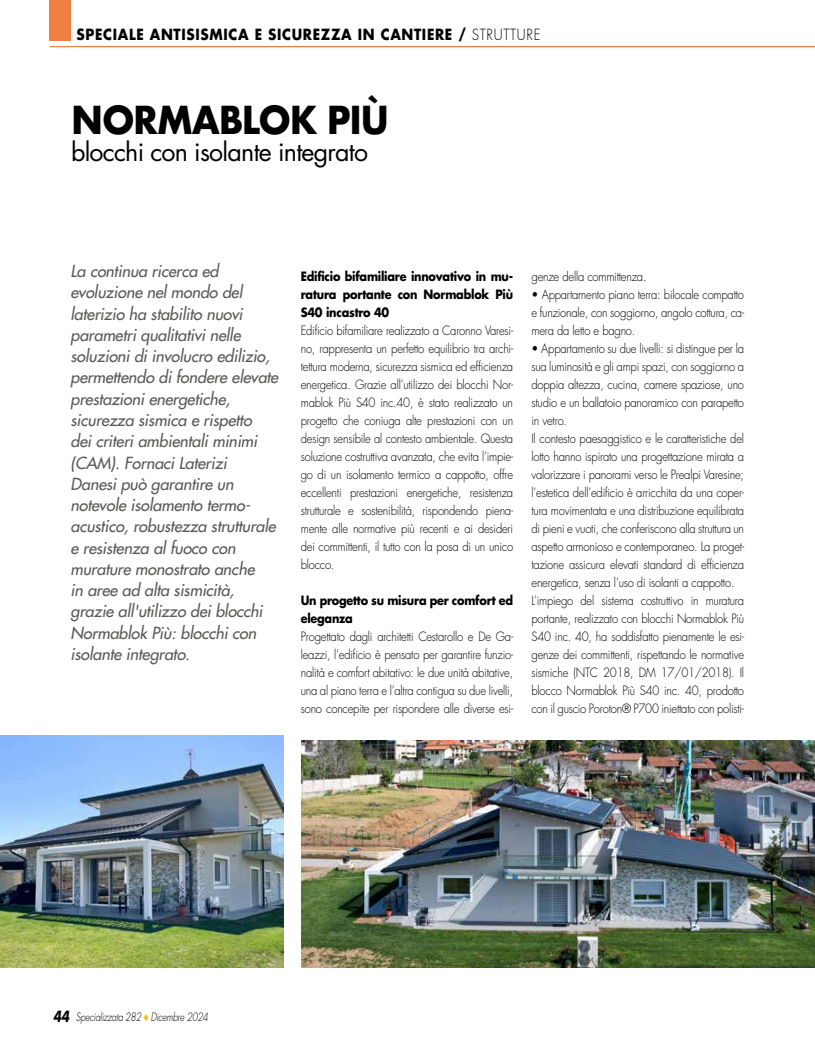
<style>
.page{position:relative;width:815px;height:1063px;background:#fff}
.page>*{position:absolute;margin:0;border:0;box-sizing:border-box;transform-origin:0 0}
.t1{font:700 37.5px "Futura";letter-spacing:-.04em;color:#000;scale:.94 1}
.t2{font:25px "Futura Std";letter-spacing:-.03em;color:#000}
.t3{font:italic 500 16.25px/21.2px "Futura Std";letter-spacing:-.01em;color:#5a5a59}
.t4{font:700 15px "Futura Std";letter-spacing:.05em;color:#000;scale:.9 1}
.t5{font:300 12.5px/18px "Futura Std";letter-spacing:-.02em;color:#000;text-align:justify;scale:.9 1}
.t6{font:700 12.5px/18px "Futura Std";letter-spacing:-.02em;color:#000;text-align:justify;scale:.9 1}
.t7{font:italic 300 11.25px "Futura Std";letter-spacing:-.03em;color:#000;scale:.8 1}
.s1{font-weight:300}
.s2{font-weight:700;font-size:15px}
.s3{color:#fbba00}
</style>
<div class="page">
<img style="left:0;top:736px;width:283px;height:231px">
<img style="left:301px;top:740px;width:514px;height:227px">
<div style="left:50px;top:0;width:21px;height:40px;background:#f08042"></div>
<hr style="left:50px;top:46px;width:765px;height:1px;background:#f08042">
<p class="t4" style="left:77px;top:25px;width:517px">SPECIALE ANTISISMICA E SICUREZZA IN CANTIERE / <span class="s1">STRUTTURE</span></p>
<h1 class="t1" style="left:71px;top:93px;width:340px">NORMABLOK PIÙ</h1>
<h2 class="t2" style="left:71px;top:136px;width:299px">blocchi con isolante integrato</h2>
<p class="t3" style="left:71px;top:261px;width:209px">La continua ricerca ed evoluzione nel mondo del laterizio ha stabilito nuovi parametri qualitativi nelle soluzioni di involucro edilizio, permettendo di fondere elevate prestazioni energetiche, sicurezza sismica e rispetto<br>dei criteri ambientali minimi (CAM). Fornaci Laterizi<br>Danesi può garantire un notevole isolamento termo&shy;acustico, robustezza strutturale e resistenza al fuoco con murature monostrato anche<br>in aree ad alta sismicità, grazie all'utilizzo dei blocchi<br>Normablok Più: blocchi con isolante integrato.</p>
<p class="t6" style="left:301px;top:267px;width:238px">Edificio bifamiliare innovativo in mu&shy;ratura portante con Normablok Più S40 incastro 40</p>
<p class="t5" style="left:301px;top:321px;width:238px">Edificio bifamiliare realizzato a Caronno Varesi&shy;no, rappresenta un perfetto equilibrio tra archi&shy;tettura moderna, sicurezza sismica ed efficienza energetica. Grazie all’utilizzo dei blocchi Nor&shy;mablok Più S40 inc.40, è stato realizzato un progetto che coniuga alte prestazioni con un design sensibile al contesto ambientale. Questa soluzione costruttiva avanzata, che evita l’impie&shy;go di un isolamento termico a cappotto, offre eccellenti prestazioni energetiche, resistenza strutturale e sostenibilità, rispondendo piena&shy;mente alle normative più recenti e ai desideri dei committenti, il tutto con la posa di un unico blocco.</p>
<p class="t6" style="left:301px;top:591px;width:238px">Un progetto su misura per comfort ed eleganza</p>
<p class="t5" style="left:301px;top:627px;width:238px">Progettato dagli architetti Cestarollo e De Ga&shy;leazzi, l’edificio è pensato per garantire funzio&shy;nalità e comfort abitativo: le due unità abitative, una al piano terra e l’altra contigua su due livelli, sono concepite per rispondere alle diverse esi-</p>
<p class="t5" style="left:531px;top:267px;width:129px">genze della committenza.</p>
<p class="t5" style="left:531px;top:285px;width:238px">• Appartamento piano terra: bilocale compatto e funzionale, con soggiorno, angolo cottura, ca&shy;mera da letto e bagno.</p>
<p class="t5" style="left:531px;top:339px;width:238px;text-align:left">• Appartamento su due livelli: si distingue per la sua luminosità e gli ampi spazi, con soggiorno a doppia altezza, cucina, camere spaziose, uno studio e un ballatoio panoramico con parapetto in vetro.<br>Il contesto paesaggistico e le caratteristiche del lotto hanno ispirato una progettazione mirata a valorizzare i panorami verso le Prealpi Varesine; l’estetica dell’edificio è arricchita da una coper&shy;tura movimentata e una distribuzione equilibrata di pieni e vuoti, che conferiscono alla struttura un aspetto armonioso e contemporaneo. La proget&shy;tazione assicura elevati standard di efficienza energetica, senza l’uso di isolanti a cappotto.<br>L’impiego del sistema costruttivo in muratura portante, realizzato con blocchi Normablok Più S40 inc. 40, ha soddisfatto pienamente le esi&shy;genze dei committenti, rispettando le normative sismiche (NTC 2018, DM 17/01/2018). Il blocco Normablok Più S40 inc. 40, prodotto con il guscio Poroton® P700 iniettato con polisti-</p>
<p class="t7" style="left:53px;top:1010px;width:195px"><span class="s2">44</span> Specializzata 282 <span class="s3">◆</span> Dicembre 2024</p>
</div>
